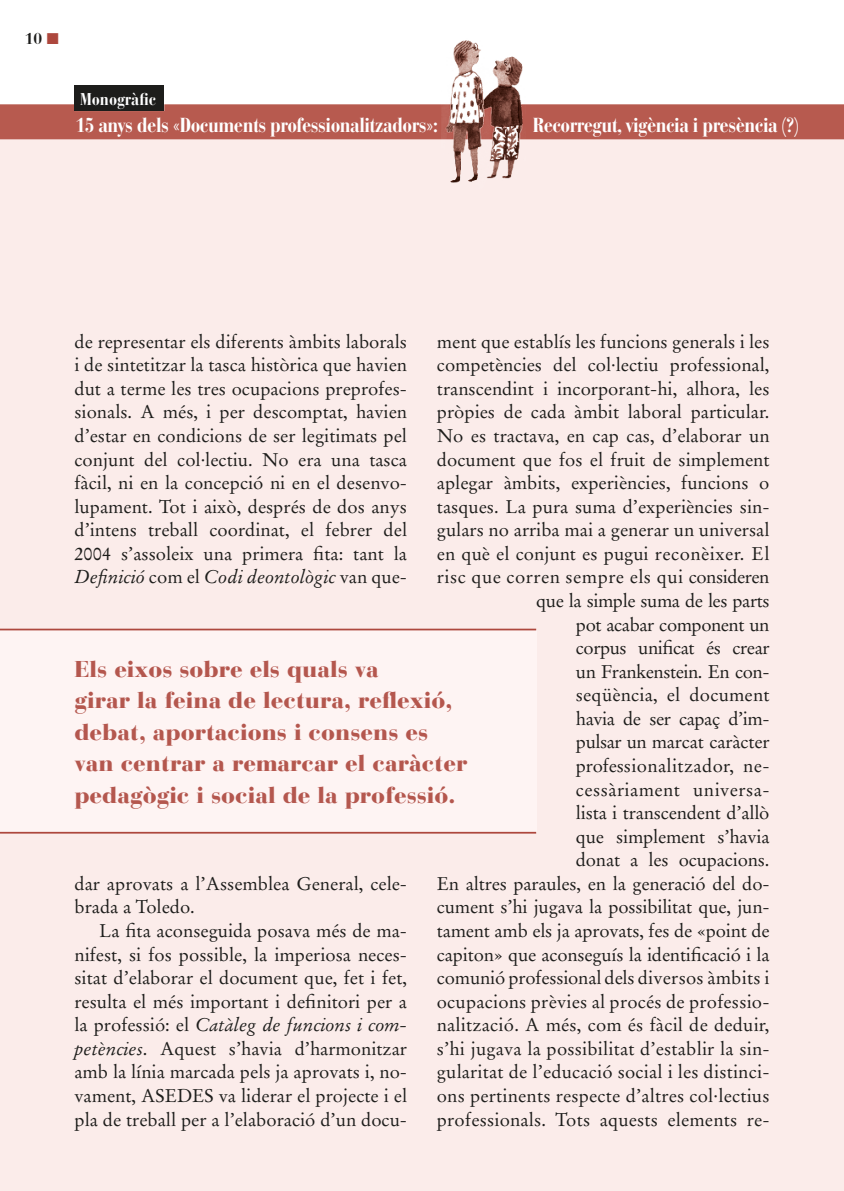
<style>
.page{position:relative;width:844px;height:1191px;background:#fff}
.page>*{position:absolute;margin:0;border:0;box-sizing:border-box;transform-origin:0 0}
.t1{font:900 22.75px/31.5px "Bauer Bodoni Std";color:#ad473d}
.t2{font:700 condensed 20.12px "Bauer Bodoni Std";letter-spacing:-.025em;color:#fff}
.articulo_-_Txt_norma{font:18.38px/23.6px "Stempel Garamond LT Std";letter-spacing:.01em;color:#1d1d1b;text-align:justify}
.Articulo_-_1r_parraf{font:18.38px/23.6px "Stempel Garamond LT Std";color:#1d1d1b;text-align:justify}
.t3{font:700 condensed 16.97px "Bauer Bodoni Std";color:#fff}
.t4{font:700 15.75px "Bauer Bodoni Std";color:#1d1d1b}
.s1{color:#ad473d}
.s2{font-style:italic}
</style>
<div class="page">
<div style="left:0;top:139px;width:843px;height:1052px;background:#fbecea"></div>
<div style="left:0;top:104px;width:843px;height:35px;background:#b75a4f"></div>
<div style="left:74px;top:86px;width:90px;height:25px;background:#1d1d1b"></div>
<img style="left:441px;top:40px;width:85px;height:143px">
<div style="left:0;top:630px;width:536px;height:202px;background:#fff5f5"></div>
<hr style="left:0;top:628px;width:536px;height:2px;background:#ad473d">
<hr style="left:0;top:832px;width:536px;height:1px;background:#ad473d">
<p class="t4" style="left:25px;top:29px;width:35px">10 <span class="s1">■</span></p>
<p class="t3" style="left:80px;top:89px;width:77px">Monogràfic</p>
<p class="t2" style="left:76px;top:114px;width:363px">15 anys dels «Documents professionalitzadors»:</p>
<p class="t2" style="left:532px;top:114px;width:268px">Recorregut, vigència i presència (?)</p>
<p class="Articulo_-_1r_parraf" style="left:74px;top:330px;width:334px">de representar els diferents àmbits laborals i de sintetitzar la tasca històrica que havien dut a terme les tres ocupacions preprofes&shy;sionals. A més, i per descomptat, havien d’estar en condicions de ser legitimats pel conjunt del col·lectiu. No era una tasca fàcil, ni en la concepció ni en el desenvo&shy;lupament. Tot i això, després de dos anys d’intens treball coordinat, el febrer del 2004 s’assoleix una primera fita: tant la <span class="s2">Definició</span> com el <span class="s2">Codi deontològic</span> van que-</p>
<p class="articulo_-_Txt_norma" style="left:437px;top:330px;width:334px;text-align:right">ment que establís les funcions generals i les competències del col·lectiu professional, transcendint i incorporant-hi, alhora, les pròpies de cada àmbit laboral particular.<br>No es tractava, en cap cas, d’elaborar un document que fos el fruit de simplement aplegar àmbits, experiències, funcions o tasques. La pura suma d’experiències sin&shy;gulars no arriba mai a generar un universal en què el conjunt es pugui reconèixer. El risc que corren sempre els qui consideren que la simple suma de les parts<br>pot acabar component un<br>corpus unificat és crear<br>un Frankenstein. En con-<br>seqüència, el document<br>havia de ser capaç d’im-<br>pulsar un marcat caràcter professionalitzador, ne-<br>cessàriament universa-<br>lista i transcendent d’allò<br>que simplement s’havia<br>donat a les ocupacions.<br>En altres paraules, en la generació del do&shy;cument s’hi jugava la possibilitat que, jun&shy;tament amb els ja aprovats, fes de «point de capiton» que aconseguís la identificació i la comunió professional dels diversos àmbits i ocupacions prèvies al procés de professio&shy;nalització. A més, com és fàcil de deduir, s’hi jugava la possibilitat d’establir la sin&shy;gularitat de l’educació social i les distinci&shy;ons pertinents respecte d’altres col·lectius professionals. Tots aquests elements re-</p>
<p class="t1" style="left:74px;top:653px;width:394px">Els eixos sobre els quals va<br>girar la feina de lectura, reflexió, debat, aportacions i consens es van centrar a remarcar el caràcter pedagògic i social de la professió.</p>
<p class="Articulo_-_1r_parraf" style="left:74px;top:871px;width:334px">dar aprovats a l’Assemblea General, cele&shy;brada a Toledo.</p>
<p class="articulo_-_Txt_norma" style="left:74px;top:919px;width:334px;text-indent:25px">La fita aconseguida posava més de ma&shy;nifest, si fos possible, la imperiosa neces&shy;sitat d’elaborar el document que, fet i fet, resulta el més important i definitori per a la professió: el <span class="s2">Catàleg de funcions i com&shy;petències</span>. Aquest s’havia d’harmonitzar amb la línia marcada pels ja aprovats i, no&shy;vament, ASEDES va liderar el projecte i el pla de treball per a l’elaboració d’un docu-</p>
</div>
